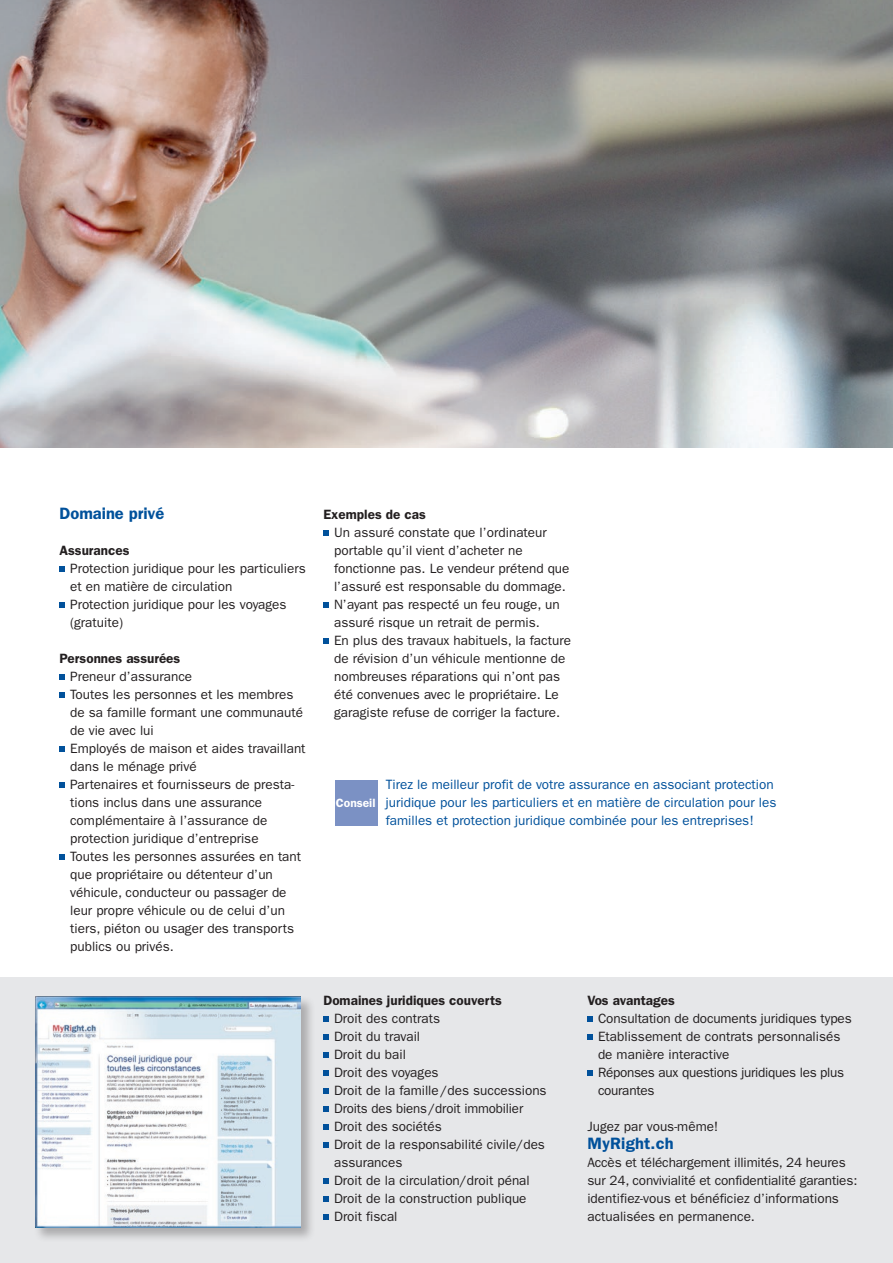
<style>
.page{position:relative;width:893px;height:1263px;background:#fff}
.page>*{position:absolute;margin:0;border:0;box-sizing:border-box;transform-origin:0 0}
.t1{font:600 16.5px "ITC Franklin Gothic Std";color:#01519b}
.t2{font:13.5px/18px "ITC Franklin Gothic Std";color:#231f20}
.t3{font:13.5px/18px "ITC Franklin Gothic Std";color:#01519b}
.t4{font:600 13.5px "ITC Franklin Gothic Std";color:#231f20}
.t5{font:600 12px "ITC Franklin Gothic Std";color:#fff}
</style>
<div class="page">
<img style="left:0;top:0;width:893px;height:447px">
<svg style="left:60px;top:566px;width:5px;height:6px"></svg>
<svg style="left:60px;top:602px;width:5px;height:6px"></svg>
<svg style="left:60px;top:674px;width:5px;height:6px"></svg>
<svg style="left:60px;top:692px;width:5px;height:6px"></svg>
<svg style="left:60px;top:746px;width:5px;height:6px"></svg>
<svg style="left:60px;top:782px;width:5px;height:6px"></svg>
<svg style="left:60px;top:854px;width:5px;height:6px"></svg>
<svg style="left:323px;top:530px;width:6px;height:6px"></svg>
<svg style="left:323px;top:602px;width:6px;height:6px"></svg>
<svg style="left:323px;top:638px;width:6px;height:6px"></svg>
<div style="left:335px;top:780px;width:42px;height:45px;background:#7b91c4"></div>
<div style="left:0;top:977px;width:893px;height:286px;background:#e6e7e9"></div>
<div style="left:34px;top:994px;width:281px;height:248px;background:#231f20;opacity:.3"></div>
<img style="left:36px;top:996px;width:265px;height:231px">
<svg style="left:323px;top:1017px;width:6px;height:5px"></svg>
<svg style="left:323px;top:1035px;width:6px;height:5px"></svg>
<svg style="left:323px;top:1053px;width:6px;height:5px"></svg>
<svg style="left:323px;top:1071px;width:6px;height:5px"></svg>
<svg style="left:323px;top:1089px;width:6px;height:5px"></svg>
<svg style="left:323px;top:1107px;width:6px;height:5px"></svg>
<svg style="left:323px;top:1125px;width:6px;height:5px"></svg>
<svg style="left:323px;top:1143px;width:6px;height:5px"></svg>
<svg style="left:323px;top:1179px;width:6px;height:5px"></svg>
<svg style="left:323px;top:1197px;width:6px;height:5px"></svg>
<svg style="left:323px;top:1215px;width:6px;height:5px"></svg>
<svg style="left:587px;top:1016px;width:6px;height:6px"></svg>
<svg style="left:587px;top:1034px;width:6px;height:6px"></svg>
<svg style="left:587px;top:1070px;width:6px;height:6px"></svg>
<p class="t1" style="left:60px;top:504px;width:106px">Domaine privé</p>
<p class="t4" style="left:60px;top:543px;width:71px">Assurances</p>
<p class="t2" style="left:70px;top:560px;width:237px">Protection juridique pour les particuliers et en matière de circulation<br>Protection juridique pour les voyages (gratuite)</p>
<p class="t4" style="left:60px;top:651px;width:122px">Personnes assurées</p>
<p class="t2" style="left:70px;top:668px;width:237px">Preneur d’assurance<br>Toutes les personnes et les membres de sa famille formant une communauté de vie avec lui<br>Employés de maison et aides travaillant dans le ménage privé<br>Partenaires et fournisseurs de presta&shy;tions inclus dans une assurance complémentaire à l’assurance de protection juridique d’entreprise<br>Toutes les personnes assurées en tant que propriétaire ou détenteur d’un véhicule, conducteur ou passager de leur propre véhicule ou de celui d’un tiers, piéton ou usager des transports publics ou privés.</p>
<p class="t4" style="left:323px;top:507px;width:104px">Exemples de cas</p>
<p class="t2" style="left:334px;top:524px;width:238px">Un assuré constate que l’ordinateur portable qu’il vient d’acheter ne fonctionne pas. Le vendeur prétend que l’assuré est responsable du dommage.<br>N’ayant pas respecté un feu rouge, un assuré risque un retrait de permis.<br>En plus des travaux habituels, la facture de révision d’un véhicule mentionne de nombreuses réparations qui n’ont pas été convenues avec le propriétaire. Le garagiste refuse de corriger la facture.</p>
<p class="t5" style="left:336px;top:796px;width:41px">Conseil</p>
<p class="t3" style="left:386px;top:776px;width:392px">Tirez le meilleur profit de votre assurance en associant protection juridique pour les particuliers et en matière de circulation pour les familles et protection juridique combinée pour les entreprises!</p>
<p class="t4" style="left:323px;top:993px;width:180px">Domaines juridiques couverts</p>
<p class="t2" style="left:334px;top:1010px;width:214px">Droit des contrats<br>Droit du travail<br>Droit du bail<br>Droit des voyages<br>Droit de la famille/des successions<br>Droits des biens/droit immobilier<br>Droit des sociétés<br>Droit de la responsabilité civile/des assurances<br>Droit de la circulation/droit pénal<br>Droit de la construction publique<br>Droit fiscal</p>
<p class="t4" style="left:587px;top:993px;width:89px">Vos avantages</p>
<p class="t2" style="left:598px;top:1010px;width:255px">Consultation de documents juridiques types Etablissement de contrats personnalisés de manière interactive<br>Réponses aux questions juridiques les plus courantes</p>
<p class="t2" style="left:587px;top:1118px;width:132px">Jugez par vous-même!</p>
<p class="t1" style="left:587px;top:1134px;width:88px">MyRight.ch</p>
<p class="t2" style="left:587px;top:1154px;width:271px">Accès et téléchargement illimités, 24 heures sur 24, convivialité et confidentialité garanties: identifiez-vous et bénéficiez d’informations actualisées en permanence.</p>
</div>
